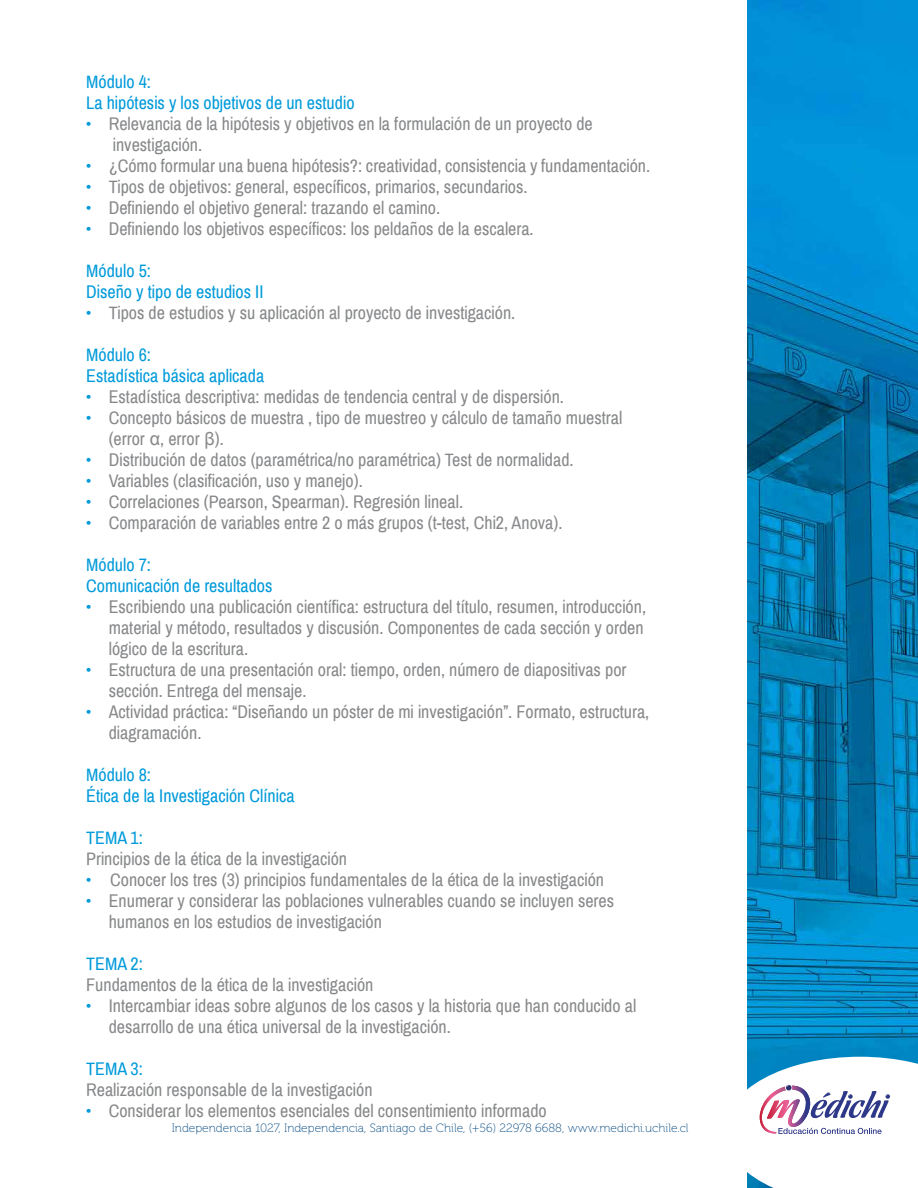
<style>
.page{position:relative;width:918px;height:1188px;background:#fff}
.page>*{position:absolute;margin:0;border:0;box-sizing:border-box;transform-origin:0 0}
.t1{font:18px/21px "Archivo Narrow";color:#87888a}
.t2{font:18px/21px "Archivo Narrow";color:#009ada}
.t3{font:12px "Museo 100";color:#0c4f86}
.s1{color:#009ada}
.s2{font-family:"Arial"}
</style>
<div class="page">
<img style="left:748px;top:0;width:170px;height:1057px">
<svg style="left:747px;top:1057px;width:171px;height:131px"></svg>
<p class="t2" style="left:86px;top:72px;width:270px">Módulo 4:<br>La hipótesis y los objetivos de un estudio</p>
<p class="t1" style="left:113px;top:114px;width:481px;text-indent:-27px"><span class="s1">•</span> Relevancia de la hipótesis y objetivos en la formulación de un proyecto de investigación.</p>
<p class="t1" style="left:86px;top:156px;width:566px"><span class="s1">•</span> ¿Cómo formular una buena hipótesis?: creatividad, consistencia y fundamentación.</p>
<p class="t1" style="left:86px;top:177px;width:443px"><span class="s1">•</span> Tipos de objetivos: general, específicos, primarios, secundarios.</p>
<p class="t1" style="left:86px;top:198px;width:355px"><span class="s1">•</span> Definiendo el objetivo general: trazando el camino.</p>
<p class="t1" style="left:86px;top:219px;width:449px"><span class="s1">•</span> Definiendo los objetivos específicos: los peldaños de la escalera.</p>
<p class="t2" style="left:86px;top:261px;width:179px">Módulo 5:<br>Diseño y tipo de estudios II</p>
<p class="t1" style="left:86px;top:303px;width:431px"><span class="s1">•</span> Tipos de estudios y su aplicación al proyecto de investigación.</p>
<p class="t2" style="left:86px;top:345px;width:180px">Módulo 6:<br>Estadística básica aplicada</p>
<p class="t1" style="left:86px;top:387px;width:479px"><span class="s1">•</span> Estadística descriptiva: medidas de tendencia central y de dispersión.</p>
<p class="t1" style="left:109px;top:408px;width:515px;text-indent:-22px"><span class="s1">•</span> Concepto básicos de muestra , tipo de muestreo y cálculo de tamaño muestral (error <span class="s2">α</span>, error <span class="s2">β</span>).</p>
<p class="t1" style="left:86px;top:450px;width:489px"><span class="s1">•</span> Distribución de datos (paramétrica/no paramétrica) Test de normalidad.</p>
<p class="t1" style="left:86px;top:471px;width:278px"><span class="s1">•</span> Variables (clasificación, uso y manejo).</p>
<p class="t1" style="left:86px;top:492px;width:378px"><span class="s1">•</span> Correlaciones (Pearson, Spearman). Regresión lineal.</p>
<p class="t1" style="left:86px;top:513px;width:478px"><span class="s1">•</span> Comparación de variables entre 2 o más grupos (t-test, Chi2, Anova).</p>
<p class="t2" style="left:86px;top:555px;width:188px">Módulo 7:<br>Comunicación de resultados</p>
<p class="t1" style="left:109px;top:597px;width:539px;text-indent:-22px"><span class="s1">•</span> Escribiendo una publicación científica: estructura del título, resumen, introducción, material y método, resultados y discusión. Componentes de cada sección y orden lógico de la escritura.</p>
<p class="t1" style="left:109px;top:660px;width:519px;text-indent:-22px"><span class="s1">•</span> Estructura de una presentación oral: tiempo, orden, número de diapositivas por sección. Entrega del mensaje.</p>
<p class="t1" style="left:109px;top:702px;width:542px;text-indent:-22px"><span class="s1">•</span> Actividad práctica: “Diseñando un póster de mi investigación”. Formato, estructura, diagramación.</p>
<p class="t2" style="left:86px;top:765px;width:210px">Módulo 8:<br>Ética de la Investigación Clínica</p>
<p class="t2" style="left:86px;top:828px;width:58px">TEMA 1:</p>
<p class="t1" style="left:86px;top:849px;width:262px">Principios de la ética de la investigación</p>
<p class="t1" style="left:86px;top:870px;width:519px"><span class="s1">•</span> Conocer los tres (3) principios fundamentales de la ética de la investigación</p>
<p class="t1" style="left:109px;top:891px;width:507px;text-indent:-22px"><span class="s1">•</span> Enumerar y considerar las poblaciones vulnerables cuando se incluyen seres humanos en los estudios de investigación</p>
<p class="t2" style="left:86px;top:954px;width:58px">TEMA 2:</p>
<p class="t1" style="left:86px;top:975px;width:289px">Fundamentos de la ética de la investigación</p>
<p class="t1" style="left:109px;top:996px;width:529px;text-indent:-22px"><span class="s1">•</span> Intercambiar ideas sobre algunos de los casos y la historia que han conducido al desarrollo de una ética universal de la investigación.</p>
<p class="t2" style="left:86px;top:1059px;width:58px">TEMA 3:</p>
<p class="t1" style="left:86px;top:1080px;width:288px">Realización responsable de la investigación</p>
<p class="t1" style="left:86px;top:1101px;width:462px"><span class="s1">•</span> Considerar los elementos esenciales del consentimiento informado</p>
<p class="t3" style="left:172px;top:1121px;width:518px">Independencia 1027, Independencia, Santiago de Chile, (+56) 22978 6688, www.medichi.uchile.cl</p>
</div>
